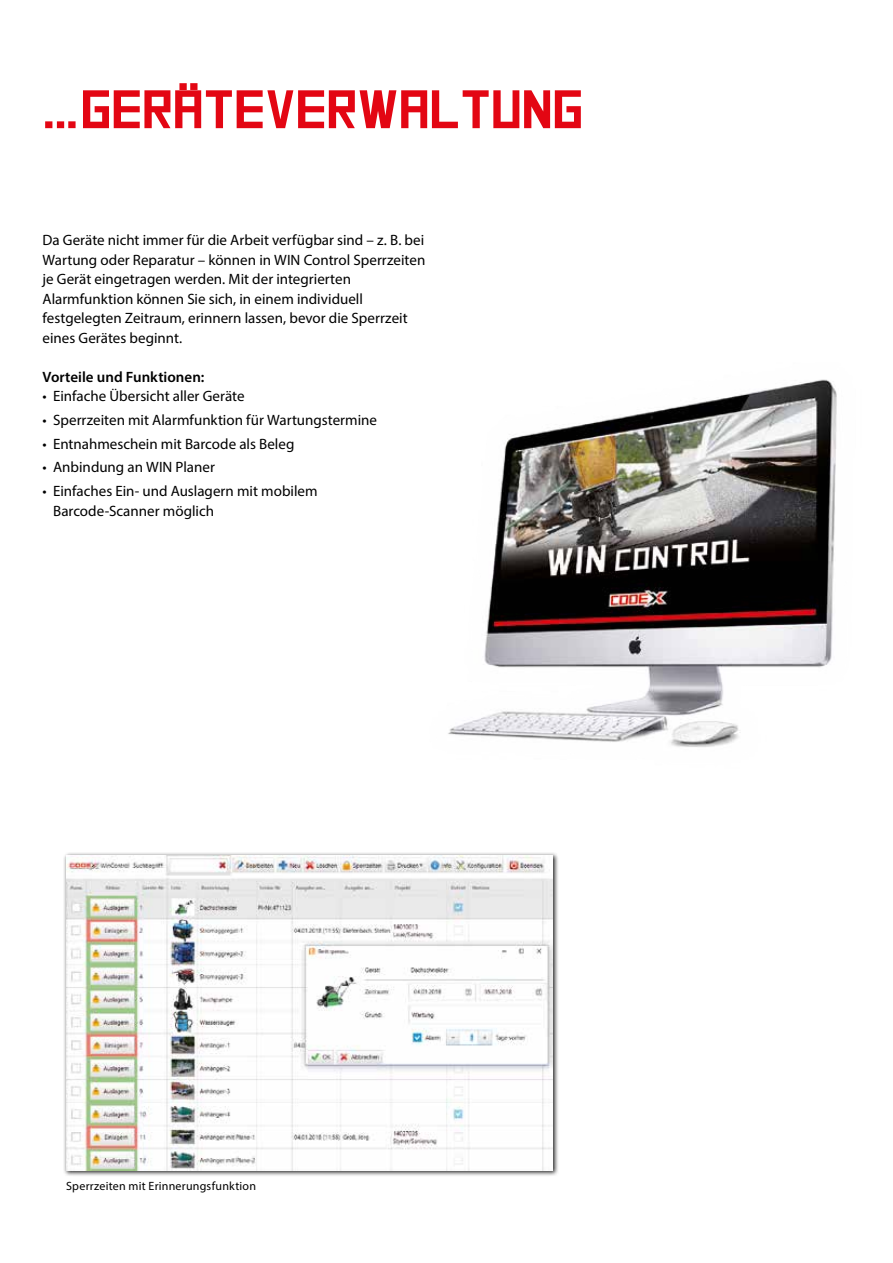
<style>
.page{position:relative;width:893px;height:1263px;background:#fff}
.page>*{position:absolute;margin:0;border:0;box-sizing:border-box;transform-origin:0 0}
.t1{font:54px "Square Font";letter-spacing:-.01em;color:#e30613}
.t2{font:15px/19.5px "Myriad Pro";color:#000}
.t3{font:600 15px "Myriad Pro";color:#000}
.t4{font:12px "Myriad Pro";letter-spacing:.02em;color:#000}
</style>
<div class="page">
<img style="left:448px;top:379px;width:389px;height:368px">
<div style="left:63px;top:852px;width:495px;height:324px;background:#000;opacity:.85"></div>
<img style="left:66px;top:855px;width:487px;height:315px">
<h1 class="t1" style="left:43px;top:83px;width:542px">…GERÄTEVERWALTUNG</h1>
<p class="t2" style="left:43px;top:230px;width:384px">Da Geräte nicht immer für die Arbeit verfügbar sind – z. B. bei Wartung oder Reparatur – können in WIN Control Sperrzeiten je Gerät eingetragen werden. Mit der integrierten Alarmfunktion können Sie sich, in einem individuell festgelegten Zeitraum, erinnern lassen, bevor die Sperrzeit eines Gerätes beginnt.</p>
<p class="t3" style="left:43px;top:367px;width:163px">Vorteile und Funktionen:</p>
<p class="t2" style="left:43px;top:386px;width:204px">• Einfache Übersicht aller Geräte</p>
<p class="t2" style="left:43px;top:410px;width:336px">• Sperrzeiten mit Alarmfunktion für Wartungstermine</p>
<p class="t2" style="left:43px;top:434px;width:254px">• Entnahmeschein mit Barcode als Beleg</p>
<p class="t2" style="left:43px;top:457px;width:174px">• Anbindung an WIN Planer</p>
<p class="t2" style="left:53px;top:481px;width:266px;text-indent:-11px">• Einfaches Ein- und Auslagern mit mobilem<br>Barcode-Scanner möglich</p>
<p class="t4" style="left:66px;top:1179px;width:191px">Sperrzeiten mit Erinnerungsfunktion</p>
</div>
